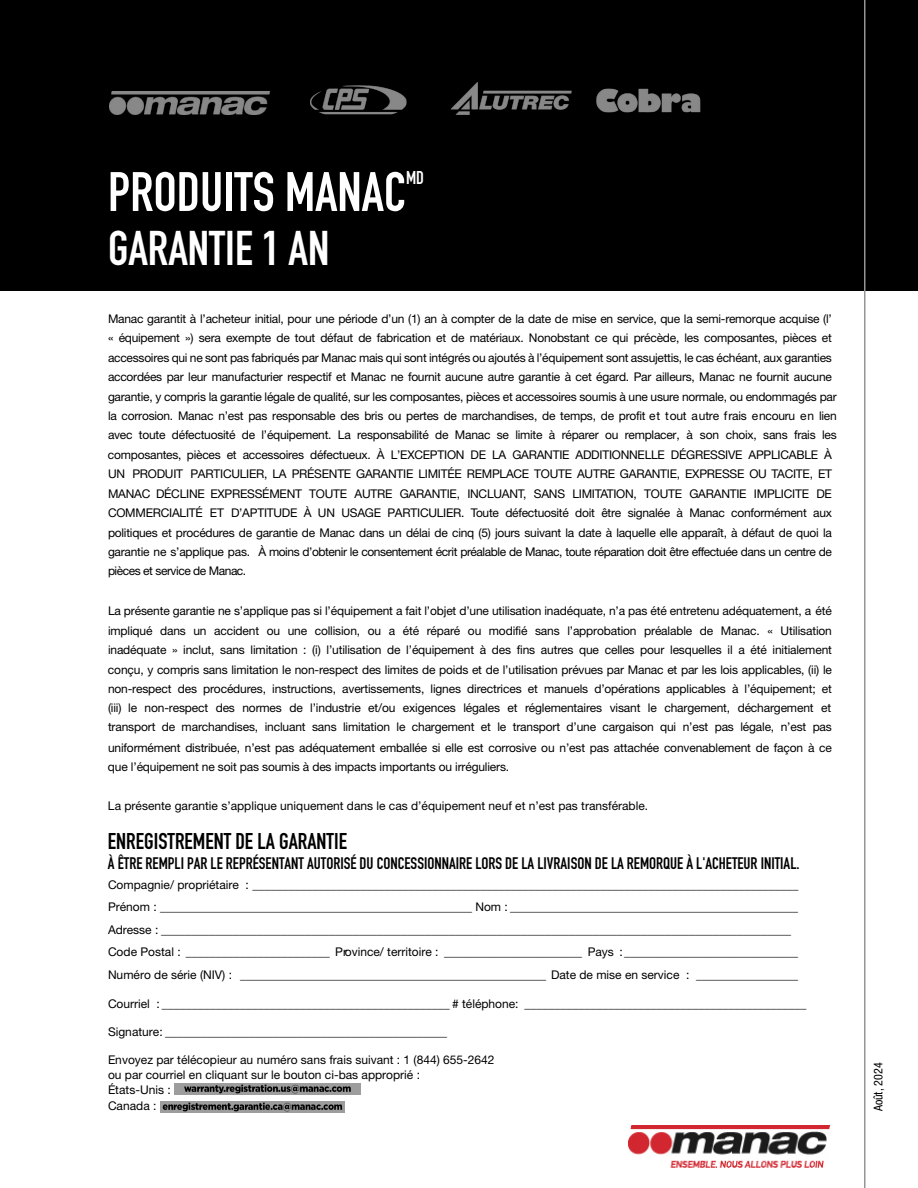
<style>
.page{position:relative;width:918px;height:1188px;background:#fff}
.page>*{position:absolute;margin:0;border:0;box-sizing:border-box;transform-origin:0 0}
.t1{font:54.6px "DIN Engschrift Std";color:#fff}
.t2{font:48px "DIN Engschrift Std";color:#fff}
.t3{font:22.5px "DIN Engschrift Std";color:#000}
.t4{font:18.3px "DIN Engschrift Std";color:#fff}
.t5{font:16.5px "DIN Engschrift Std";color:#000}
.t6{font:12px/19.5px "Helvetica Neue LT Std";letter-spacing:-.02em;color:#000}
.t7{font:12px/22.5px "Helvetica Neue LT Std";color:#000}
.t8{font:condensed 12px "Helvetica Neue LT Std";color:#000}
</style>
<div class="page">
<div style="left:0;top:0;width:918px;height:291px;background:#000"></div>
<hr style="left:864px;top:0;width:2px;height:1188px;background:#939598">
<img style="left:629px;top:1125px;width:201px;height:43px">
<img style="left:310px;top:85px;width:97px;height:30px">
<img style="left:596px;top:88px;width:105px;height:25px">
<img style="left:110px;top:91px;width:160px;height:23px">
<img style="left:450px;top:82px;width:122px;height:33px">
<img style="left:175px;top:1084px;width:186px;height:11px">
<img style="left:160px;top:1102px;width:185px;height:11px">
<h1 class="t1" style="left:108px;top:160px;width:300px">PRODUITS MANAC</h1>
<h3 class="t4" style="left:406px;top:167px;width:19px">MD</h3>
<h2 class="t2" style="left:108px;top:220px;width:223px">GARANTIE 1 AN</h2>
<p class="t6" style="left:108px;top:309px;width:730px">Manac garantit à l’acheteur initial, pour une période d’un (1) an à compter de la date de mise en service, que la semi-remorque acquise (l’ « équipement ») sera exempte de tout défaut de fabrication et de matériaux. Nonobstant ce qui précède, les composantes, pièces et accessoires qui ne sont pas fabriqués par Manac mais qui sont intégrés ou ajoutés à l’équipement sont assujettis, le cas échéant, aux garanties accordées par leur manufacturier respectif et Manac ne fournit aucune autre garantie à cet égard. Par ailleurs, Manac ne fournit aucune garantie, y compris la garantie légale de qualité, sur les composantes, pièces et accessoires soumis à une usure normale, ou endommagés par la corrosion. Manac n’est pas responsable des bris ou pertes de marchandises, de temps, de profit et tout autre frais encouru en lien avec toute défectuosité de l’équipement. La responsabilité de Manac se limite à réparer ou remplacer, à son choix, sans frais les composantes, pièces et accessoires défectueux. À L’EXCEPTION DE LA GARANTIE ADDITIONNELLE DÉGRESSIVE APPLICABLE À UN PRODUIT PARTICULIER, LA PRÉSENTE GARANTIE LIMITÉE REMPLACE TOUTE AUTRE GARANTIE, EXPRESSE OU TACITE, ET MANAC DÉCLINE EXPRESSÉMENT TOUTE AUTRE GARANTIE, INCLUANT, SANS LIMITATION, TOUTE GARANTIE IMPLICITE DE COMMERCIALITÉ ET D’APTITUDE À UN USAGE PARTICULIER. Toute défectuosité doit être signalée à Manac conformément aux politiques et procédures de garantie de Manac dans un délai de cinq (5) jours suivant la date à laquelle elle apparaît, à défaut de quoi la garantie ne s’applique pas. À moins d’obtenir le consentement écrit préalable de Manac, toute réparation doit être effectuée dans un centre de pièces et service de Manac.</p>
<p class="t6" style="left:108px;top:601px;width:725px;text-align:justify">La présente garantie ne s’applique pas si l’équipement a fait l’objet d’une utilisation inadéquate, n’a pas été entretenu adéquatement, a été impliqué dans un accident ou une collision, ou a été réparé ou modifié sans l’approbation préalable de Manac. « Utilisation inadéquate » inclut, sans limitation : (i) l’utilisation de l’équipement à des fins autres que celles pour lesquelles il a été initialement conçu, y compris sans limitation le non-respect des limites de poids et de l’utilisation prévues par Manac et par les lois applicables, (ii) le non-respect des procédures, instructions, avertissements, lignes directrices et manuels d’opérations applicables à l’équipement; et (iii) le non-respect des normes de l’industrie et/ou exigences légales et réglementaires visant le chargement, déchargement et transport de marchandises, incluant sans limitation le chargement et le transport d’une cargaison qui n’est pas légale, n’est pas uniformément distribuée, n’est pas adéquatement emballée si elle est corrosive ou n’est pas attachée convenablement de façon à ce que l’équipement ne soit pas soumis à des impacts importants ou irréguliers.</p>
<p class="t7" style="left:108px;top:795px;width:542px">La présente garantie s’applique uniquement dans le cas d’équipement neuf et n’est pas transférable.</p>
<h3 class="t3" style="left:108px;top:828px;width:241px">ENREGISTREMENT DE LA GARANTIE</h3>
<h3 class="t5" style="left:108px;top:853px;width:693px">À ÊTRE REMPLI PAR LE REPRÉSENTANT AUTORISÉ DU CONCESSIONNAIRE LORS DE LA LIVRAISON DE LA REMORQUE À L'ACHETEUR INITIAL.</h3>
<p class="t7" style="left:108px;top:873px;width:692px">Compagnie/ propriétaire : ___________________________________________________________________________________________ Prénom : ____________________________________________________ Nom : ________________________________________________ Adresse : _________________________________________________________________________________________________________ Code Postal : ________________________ Province/ territoire : _______________________ Pays : _____________________________ Numéro de série (NIV) : ___________________________________________________ Date de mise en service : _________________</p>
<p class="t7" style="left:108px;top:992px;width:700px">Courriel : ________________________________________________ # téléphone: _______________________________________________</p>
<p class="t7" style="left:108px;top:1020px;width:341px">Signature: _______________________________________________</p>
<p class="t7" style="left:108px;top:1052px;width:388px;line-height:15.3px">Envoyez par télécopieur au numéro sans frais suivant : 1 (844) 655-2642 ou par courriel en cliquant sur le bouton ci-bas approprié :<br>États-Unis :<br>Canada :</p>
<p class="t8" style="left:871px;top:1111px;width:50px;rotate:-90deg">Août, 2024</p>
</div>
